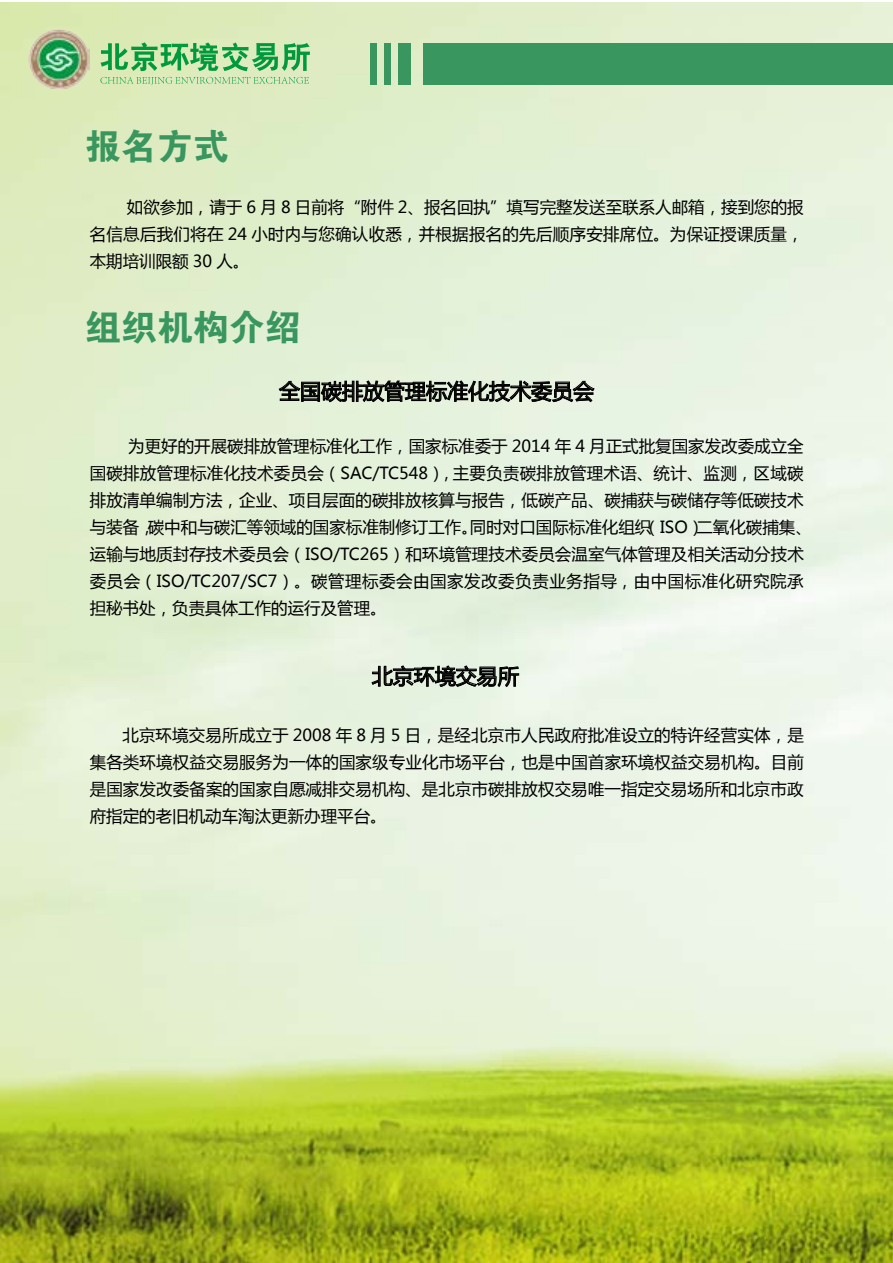
<style>
.page{position:relative;width:893px;height:1263px;background:#fff}
.page>*{position:absolute;margin:0;border:0;box-sizing:border-box;transform-origin:0 0}
.t1{font:36px "FZDHTK GBK1 0";color:#39965f}
.t2{font:21px "Microsoft Ya Hei";color:#000}
.t3{font:16.5px/27px "Microsoft Ya Hei";letter-spacing:.005em;color:#000;text-align:justify}
</style>
<div class="page">
<img style="left:0;top:2px;width:893px;height:1261px">
<div style="left:424px;top:44px;width:469px;height:41px;background:#39965f"></div>
<div style="left:384px;top:44px;width:6px;height:41px;background:#39965f"></div>
<div style="left:398px;top:44px;width:13px;height:41px;background:#39965f"></div>
<div style="left:370px;top:44px;width:6px;height:41px;background:#39965f"></div>
<svg style="left:100px;top:77px;width:209px;height:8px;background:#bbdeaa"></svg>
<svg style="left:100px;top:42px;width:210px;height:29px;background:#7dc784"></svg>
<img style="left:29px;top:28px;width:61px;height:61px">
<svg style="left:278px;top:380px;width:317px;height:23px;background:#878e81"></svg>
<svg style="left:371px;top:665px;width:148px;height:22px;background:#8b9288"></svg>
<h1 class="t1" style="left:85px;top:127px;width:145px">报名方式</h1>
<p class="t3" style="left:90px;top:193px;width:715px;text-indent:37px">如欲参加，请于 6 月 8 日前将“附件 2、报名回执”填写完整发送至联系人邮箱，接到您的报名信息后我们将在 24 小时内与您确认收悉，并根据报名的先后顺序安排席位。为保证授课质量，本期培训限额 30 人。</p>
<h1 class="t1" style="left:85px;top:308px;width:217px">组织机构介绍</h1>
<p class="t2" style="left:279px;top:377px;width:317px">全国碳排放管理标准化技术委员会</p>
<p class="t3" style="left:90px;top:432px;width:724px;text-align:left;text-indent:39px">为更好的开展碳排放管理标准化工作，国家标准委于 2014 年 4 月正式批复国家发改委成立全国碳排放管理标准化技术委员会（SAC/TC548）, 主要负责碳排放管理术语、统计、监测，区域碳排放清单编制方法，企业、项目层面的碳排放核算与报告，低碳产品、碳捕获与碳储存等低碳技术与装备，碳中和与碳汇等领域的国家标准制修订工作。同时对口国际标准化组织（ISO）二氧化碳捕集、运输与地质封存技术委员会（ISO/TC265）和环境管理技术委员会温室气体管理及相关活动分技术委员会（ISO/TC207/SC7）。碳管理标委会由国家发改委负责业务指导，由中国标准化研究院承担秘书处，负责具体工作的运行及管理。</p>
<p class="t2" style="left:372px;top:662px;width:148px">北京环境交易所</p>
<p class="t3" style="left:90px;top:721px;width:716px;text-indent:33px">北京环境交易所成立于 2008 年 8 月 5 日，是经北京市人民政府批准设立的特许经营实体，是集各类环境权益交易服务为一体的国家级专业化市场平台，也是中国首家环境权益交易机构。目前是国家发改委备案的国家自愿减排交易机构、是北京市碳排放权交易唯一指定交易场所和北京市政府指定的老旧机动车淘汰更新办理平台。</p>
</div>
